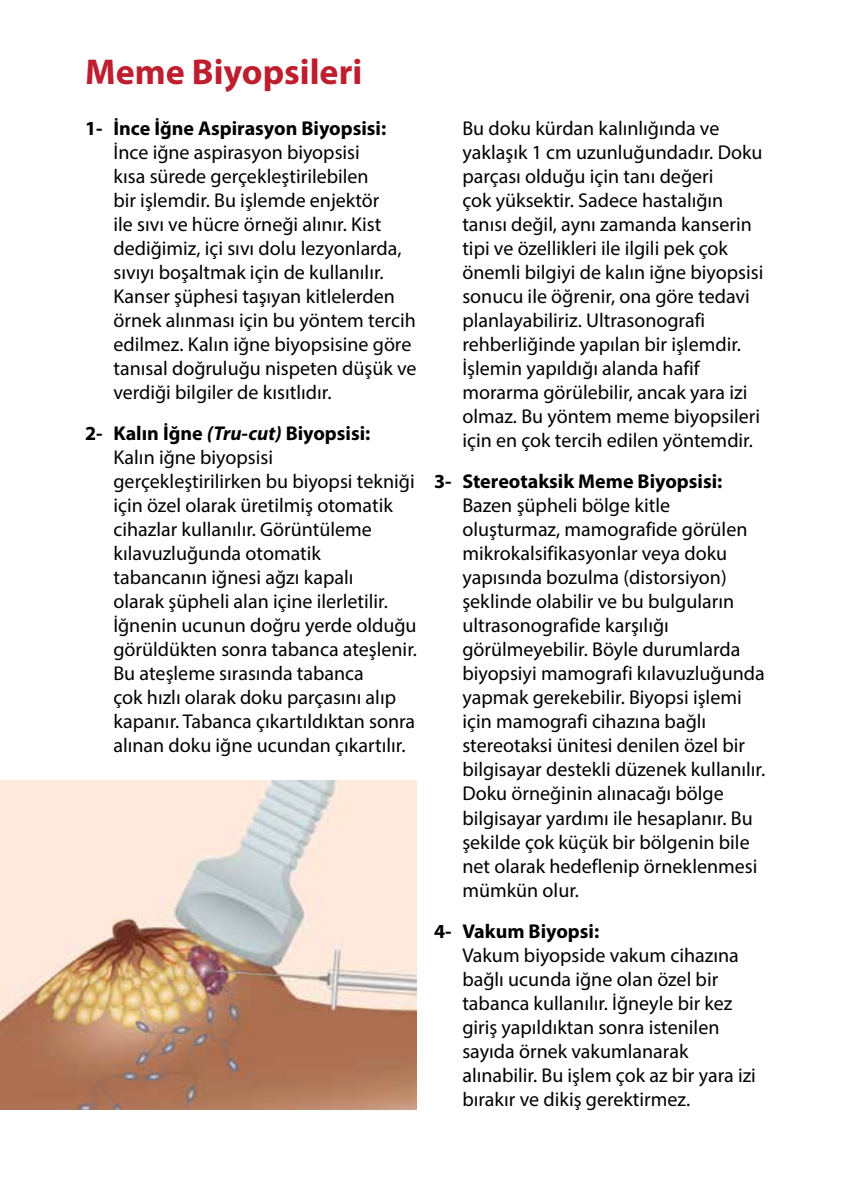
<style>
.page{position:relative;width:851px;height:1191px;background:#fff}
.page>*{position:absolute;margin:0;border:0;box-sizing:border-box;transform-origin:0 0}
.t1{font:700 36px "Myriad Pro";color:#be1e2d}
.t2{font:20px/24px "Myriad Pro";color:#000}
.t3{font:700 20px "Myriad Pro";color:#000}
.s1{font-weight:700}
.s2{font-weight:700;font-style:italic}
</style>
<div class="page">
<img style="left:0;top:780px;width:417px;height:329px">
<h1 class="t1" style="left:85px;top:48px;width:278px">Meme Biyopsileri</h1>
<p class="t3" style="left:85px;top:115px;width:302px">1- İnce İğne Aspirasyon Biyopsisi:</p>
<p class="t2" style="left:113px;top:140px;width:304px">İnce iğne aspirasyon biyopsisi<br>kısa sürede gerçekleştirilebilen<br>bir işlemdir. Bu işlemde enjektör<br>ile sıvı ve hücre örneği alınır. Kist dediğimiz, içi sıvı dolu lezyonlarda, sıvıyı boşaltmak için de kullanılır.<br>Kanser şüphesi taşıyan kitlelerden örnek alınması için bu yöntem tercih edilmez. Kalın iğne biyopsisine göre tanısal doğruluğu nispeten düşük ve verdiği bilgiler de kısıtlıdır.</p>
<p class="t2" style="left:113px;top:421px;width:305px;text-indent:-28px"><span class="s1">2- Kalın İğne</span> <span class="s2">(Tru-cut)</span> <span class="s1">Biyopsisi:<br></span>Kalın iğne biyopsisi gerçekleştirilirken bu biyopsi tekniği için özel olarak üretilmiş otomatik cihazlar kullanılır. Görüntüleme kılavuzluğunda otomatik tabancanın iğnesi ağzı kapalı<br>olarak şüpheli alan içine ilerletilir.<br>İğnenin ucunun doğru yerde olduğu görüldükten sonra tabanca ateşlenir.<br>Bu ateşleme sırasında tabanca<br>çok hızlı olarak doku parçasını alıp kapanır. Tabanca çıkartıldıktan sonra alınan doku iğne ucundan çıkartılır.</p>
<p class="t2" style="left:462px;top:116px;width:302px">Bu doku kürdan kalınlığında ve yaklaşık 1 cm uzunluğundadır. Doku parçası olduğu için tanı değeri<br>çok yüksektir. Sadece hastalığın tanısı değil, aynı zamanda kanserin tipi ve özellikleri ile ilgili pek çok önemli bilgiyi de kalın iğne biyopsisi sonucu ile öğrenir, ona göre tedavi planlayabiliriz. Ultrasonografi rehberliğinde yapılan bir işlemdir.<br>İşlemin yapıldığı alanda hafif morarma görülebilir, ancak yara izi olmaz. Bu yöntem meme biyopsileri için en çok tercih edilen yöntemdir.</p>
<p class="t3" style="left:434px;top:468px;width:290px">3- Stereotaksik Meme Biyopsisi:</p>
<p class="t2" style="left:462px;top:493px;width:304px">Bazen şüpheli bölge kitle oluşturmaz, mamografide görülen mikrokalsifikasyonlar veya doku yapısında bozulma (distorsiyon) şeklinde olabilir ve bu bulguların ultrasonografide karşılığı görülmeyebilir. Böyle durumlarda biyopsiyi mamografi kılavuzluğunda yapmak gerekebilir. Biyopsi işlemi için mamografi cihazına bağlı stereotaksi ünitesi denilen özel bir bilgisayar destekli düzenek kullanılır.<br>Doku örneğinin alınacağı bölge bilgisayar yardımı ile hesaplanır. Bu şekilde çok küçük bir bölgenin bile net olarak hedeflenip örneklenmesi mümkün olur.</p>
<p class="t3" style="left:434px;top:917px;width:167px">4- Vakum Biyopsi:</p>
<p class="t2" style="left:462px;top:942px;width:295px">Vakum biyopside vakum cihazına bağlı ucunda iğne olan özel bir tabanca kullanılır. İğneyle bir kez giriş yapıldıktan sonra istenilen sayıda örnek vakumlanarak alınabilir. Bu işlem çok az bir yara izi bırakır ve dikiş gerektirmez.</p>
</div>
